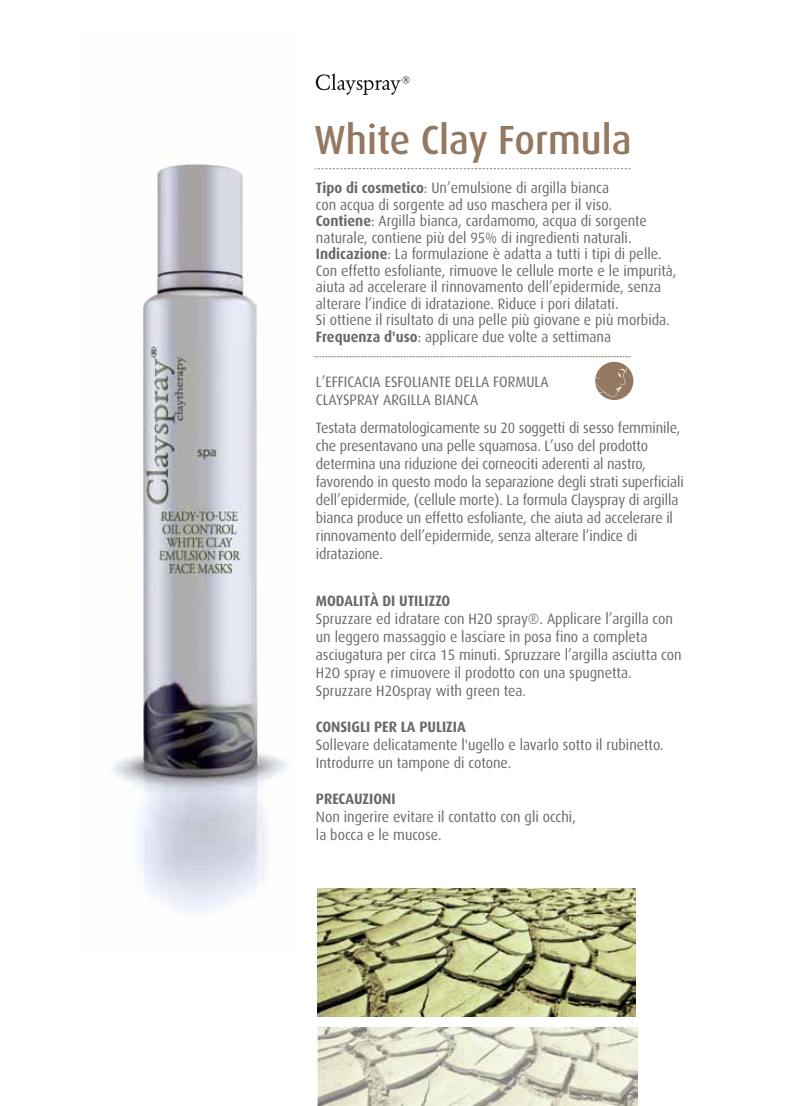
<style>
.page{position:relative;width:808px;height:1106px;background:#fff}
.page>*{position:absolute;margin:0;border:0;box-sizing:border-box;transform-origin:0 0}
.t1{font:500 40.65px "Dax";color:#937862;scale:.94 1}
.t2{font:15px/18px "Dax";color:#68676c;scale:.94 1}
.t3{font:700 15px "Dax";color:#68676c;scale:.94 1}
.s1{font-weight:700}
</style>
<div class="page">
<img style="left:317px;top:1027px;width:320px;height:79px">
<img style="left:317px;top:888px;width:319px;height:129px">
<img style="left:112px;top:164px;width:175px;height:749px">
<div style="left:595px;top:362px;width:38px;height:38px;background:#937862;border-radius:50%"></div>
<svg style="left:314px;top:356px;width:316px;height:44px"></svg>
<svg style="left:315px;top:168px;width:315px;height:1px"></svg>
<svg style="left:316px;top:74px;width:93px;height:21px"></svg>
<h1 class="t1" style="left:314px;top:118px;width:339px">White Clay Formula</h1>
<p class="t2" style="left:316px;top:180px;width:385px;line-height:16.5px"><span class="s1">Tipo di cosmetico</span>: Un’emulsione di argilla bianca<br>con acqua di sorgente ad uso maschera per il viso.<br><span class="s1">Contiene</span>: Argilla bianca, cardamomo, acqua di sorgente naturale, contiene più del 95% di ingredienti naturali.<br><span class="s1">Indicazione</span>: La formulazione è adatta a tutti i tipi di pelle.<br>Con effetto esfoliante, rimuove le cellule morte e le impurità, aiuta ad accelerare il rinnovamento dell’epidermide, senza alterare l’indice di idratazione. Riduce i pori dilatati.<br>Si ottiene il risultato di una pelle più giovane e più morbida.<br><span class="s1">Frequenza d'uso</span>: applicare due volte a settimana</p>
<p class="t2" style="left:316px;top:373px;width:249px">L’EFFICACIA ESFOLIANTE DELLA FORMULA<br>CLAYSPRAY ARGILLA BIANCA</p>
<p class="t2" style="left:316px;top:419px;width:393px">Testata dermatologicamente su 20 soggetti di sesso femminile, che presentavano una pelle squamosa. L’uso del prodotto determina una riduzione dei corneociti aderenti al nastro, favorendo in questo modo la separazione degli strati superficiali dell’epidermide, (cellule morte). La formula Clayspray di argilla bianca produce un effetto esfoliante, che aiuta ad accelerare il rinnovamento dell’epidermide, senza alterare l’indice di idratazione.</p>
<p class="t3" style="left:316px;top:592px;width:145px">MODALITÀ DI UTILIZZO</p>
<p class="t2" style="left:316px;top:610px;width:391px">Spruzzare ed idratare con H2O spray®. Applicare l’argilla con un leggero massaggio e lasciare in posa fino a completa asciugatura per circa 15 minuti. Spruzzare l’argilla asciutta con H2O spray e rimuovere il prodotto con una spugnetta.<br>Spruzzare H2Ospray with green tea.</p>
<p class="t3" style="left:316px;top:718px;width:161px">CONSIGLI PER LA PULIZIA</p>
<p class="t2" style="left:316px;top:736px;width:371px">Sollevare delicatamente l'ugello e lavarlo sotto il rubinetto.<br>Introdurre un tampone di cotone.</p>
<p class="t3" style="left:316px;top:790px;width:86px">PRECAUZIONI</p>
<p class="t2" style="left:316px;top:808px;width:278px">Non ingerire evitare il contatto con gli occhi, la bocca e le mucose.</p>
</div>
